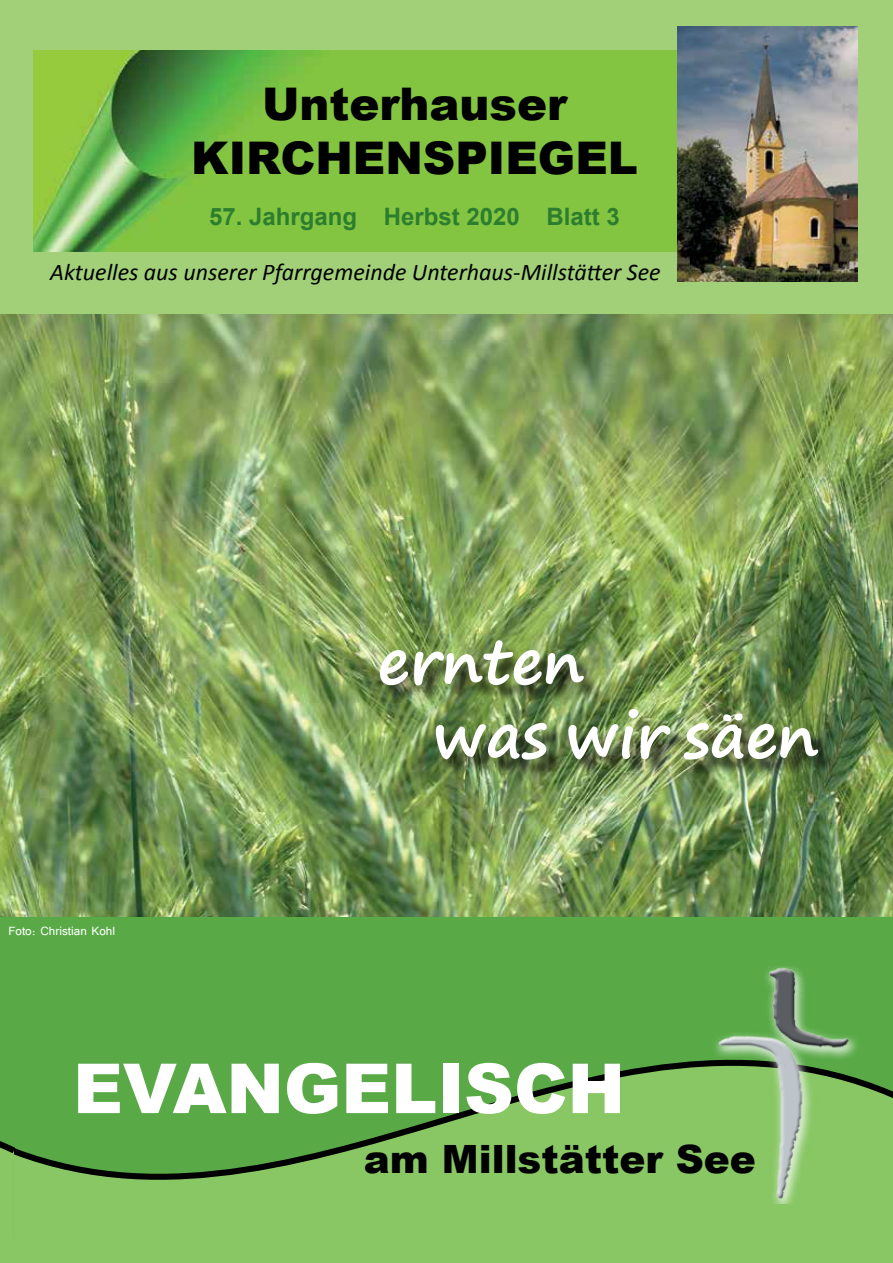
<style>
.page{position:relative;width:893px;height:1263px;background:#fff}
.page>*{position:absolute;margin:0;border:0;box-sizing:border-box;transform-origin:0 0}
.t1{font:900 69px "Arial";color:#fff}
.t2{font:700 61.5px/73.8px "Segoe Print";color:#fff}
.t3{font:900 45px/54px "Arial";color:#000;text-align:center}
.t4{font:900 39px "Arial";color:#000}
.t5{font:italic 24px "Calibri";color:#000}
.t6{font:700 24px "Arial";color:#2d7d2f}
.t7{font:15px "Tunga";color:#fff}
</style>
<div class="page">
<div style="left:0;top:906px;width:893px;height:271px;background:#59aa47"></div>
<img style="left:0;top:313px;width:893px;height:603px">
<div style="left:0;top:0;width:893px;height:313px;background:#a1d078"></div>
<img style="left:34px;top:51px;width:643px;height:200px">
<img style="left:677px;top:27px;width:181px;height:255px">
<svg style="left:0;top:1061px;width:893px;height:202px"></svg>
<div style="left:382px;top:643px;width:454px;height:135px;background:#000;opacity:.75"></div>
<img style="left:699px;top:967px;width:166px;height:236px">
<h3 class="t3" style="left:191px;top:76px;width:448px">Unterhauser<br>KIRCHENSPIEGEL</h3>
<p class="t6" style="left:209px;top:200px;width:412px">57. Jahrgang Herbst 2020 Blatt 3</p>
<p class="t5" style="left:50px;top:255px;width:612px">Aktuelles aus unserer Pfarrgemeinde Unterhaus-Millstätter See</p>
<p class="t7" style="left:8px;top:921px;width:108px">Foto: Christian Kohl</p>
<h2 class="t2" style="left:432px;top:623px;width:388px;text-indent:-54px">ernten<br>was wir säen</h2>
<h1 class="t1" style="left:73px;top:1038px;width:553px">EVANGELISCH</h1>
<h3 class="t4" style="left:364px;top:1131px;width:394px">am Millstätter See</h3>
</div>
